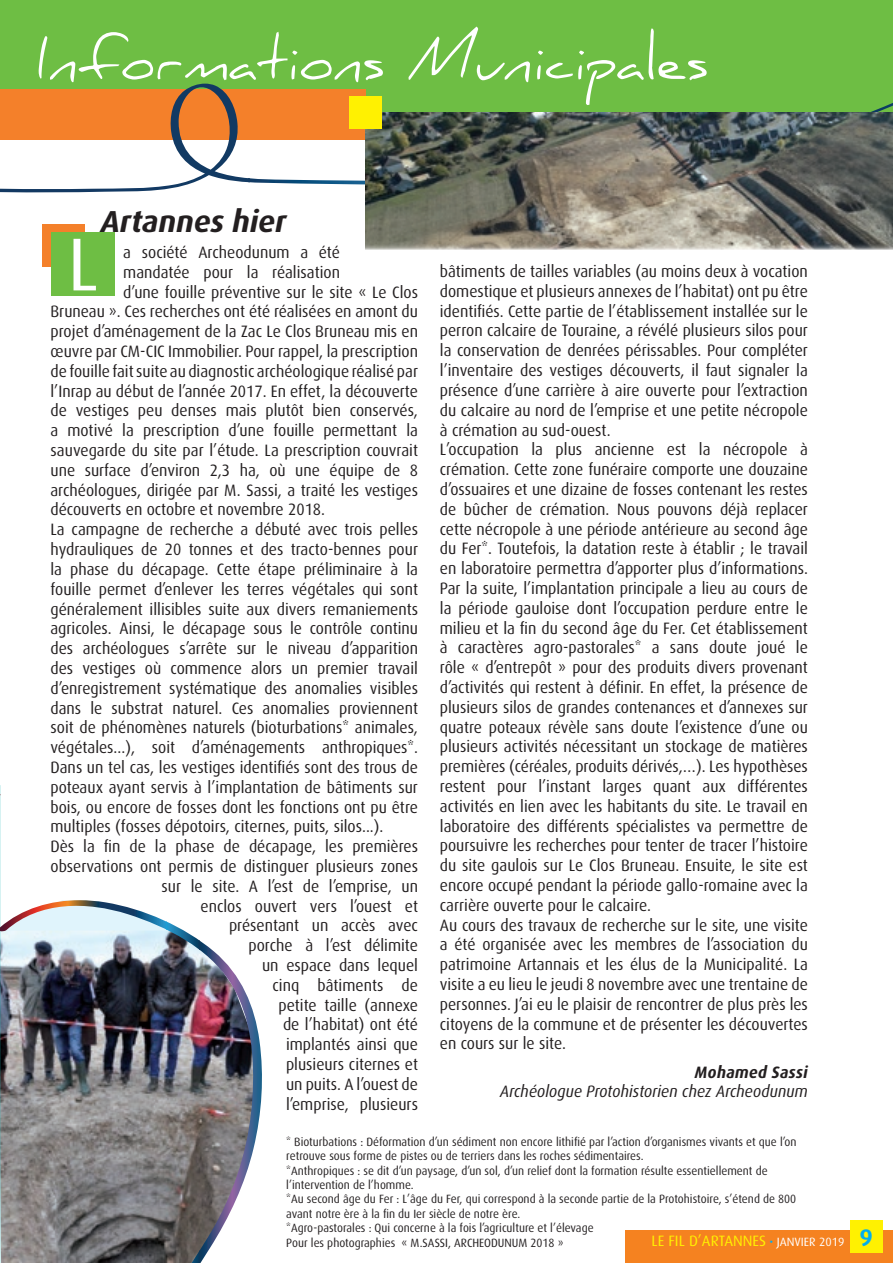
<style>
.page{position:relative;width:893px;height:1263px;background:#fff}
.page>*{position:absolute;margin:0;border:0;box-sizing:border-box;transform-origin:0 0}
.t1{font:75px "Dax";color:#fff}
.t2{font:57px "Daniel";color:#fff}
.t3{font:italic 700 30.3px "Dax";color:#231f20}
.t4{font:700 24px "Dax";color:#00aeef}
.t5{font:16.5px/19.8px "Dax";color:#231f20;text-align:justify;scale:.95 1}
.t6{font:italic 16.5px "Dax";color:#231f20;scale:.95 1}
._4_-_SIGNATURE{font:italic 700 16.5px "Dax";letter-spacing:.02em;color:#231f20;scale:.95 1}
.t7{font:15px "Dax";color:#fff101}
.t8{font:12px/14.4px "Dax";color:#231f20;scale:.95 1}
.s1{font-size:12px;color:#00aeef}
.s2{font-size:12px;color:#fff}
</style>
<div class="page">
<div style="left:0;top:0;width:893px;height:113px;background:#6ebe44"></div>
<div style="left:625px;top:1230px;width:268px;height:33px;background:#f58220"></div>
<div style="left:850px;top:1220px;width:33px;height:33px;background:#fff101"></div>
<svg style="left:0;top:83px;width:893px;height:110px"></svg>
<div style="left:43px;top:224px;width:42px;height:42px;background:#f4802a"></div>
<div style="left:51px;top:232px;width:64px;height:64px;background:#6ebe44"></div>
<img style="left:1px;top:900px;width:261px;height:363px">
<img style="left:366px;top:113px;width:527px;height:137px">
<div style="left:349px;top:97px;width:33px;height:32px;background:#fff101"></div>
<svg style="left:0;top:785px;width:1px;height:478px"></svg>
<p class="t2" style="left:37px;top:26px;width:673px">Informations Municipales</p>
<p class="t3" style="left:101px;top:202px;width:187px">Artannes hier</p>
<p class="t1" style="left:68px;top:223px;width:32px">L</p>
<p class="t5" style="left:123px;top:243px;width:230px">a société Archeodunum a été</p>
<p class="t5" style="left:123px;top:262px;width:230px">mandatée pour la réalisation</p>
<p class="t5" style="left:123px;top:282px;width:312px">d’une fouille préventive sur le site « Le Clos</p>
<p class="t5" style="left:51px;top:302px;width:388px">Bruneau ». Ces recherches ont été réalisées en amont du</p>
<p class="t5" style="left:51px;top:322px;width:388px">projet d’aménagement de la Zac Le Clos Bruneau mis en</p>
<p class="t5" style="left:51px;top:342px;width:388px">œuvre par CM-CIC Immobilier. Pour rappel, la prescription</p>
<p class="t5" style="left:51px;top:361px;width:388px">de fouille fait suite au diagnostic archéologique réalisé par</p>
<p class="t5" style="left:51px;top:381px;width:388px">l’Inrap au début de l’année 2017. En effet, la découverte</p>
<p class="t5" style="left:51px;top:401px;width:388px">de vestiges peu denses mais plutôt bien conservés,</p>
<p class="t5" style="left:51px;top:421px;width:388px">a motivé la prescription d’une fouille permettant la</p>
<p class="t5" style="left:51px;top:441px;width:388px">sauvegarde du site par l’étude. La prescription couvrait</p>
<p class="t5" style="left:51px;top:460px;width:388px">une surface d’environ 2,3 ha, où une équipe de 8</p>
<p class="t5" style="left:51px;top:480px;width:388px">archéologues, dirigée par M. Sassi, a traité les vestiges</p>
<p class="t5" style="left:51px;top:500px;width:291px">découverts en octobre et novembre 2018.</p>
<p class="t5" style="left:51px;top:520px;width:388px">La campagne de recherche a débuté avec trois pelles hydrauliques de 20 tonnes et des tracto-bennes pour la phase du décapage. Cette étape préliminaire à la fouille permet d’enlever les terres végétales qui sont généralement illisibles suite aux divers remaniements agricoles. Ainsi, le décapage sous le contrôle continu des archéologues s’arrête sur le niveau d’apparition des vestiges où commence alors un premier travail d’enregistrement systématique des anomalies visibles dans le substrat naturel. Ces anomalies proviennent soit de phénomènes naturels (bioturbations* animales, végétales...), soit d’aménagements anthropiques*.<br>Dans un tel cas, les vestiges identifiés sont des trous de poteaux ayant servis à l’implantation de bâtiments sur bois, ou encore de fosses dont les fonctions ont pu être multiples (fosses dépotoirs, citernes, puits, silos...).</p>
<p class="t5" style="left:51px;top:837px;width:388px;text-align:right">Dès la fin de la phase de décapage, les premières observations ont permis de distinguer plusieurs zones sur le site. A l’est de l’emprise, un<br>enclos ouvert vers l’ouest et<br>présentant un accès avec<br>porche à l’est délimite<br>un espace dans lequel<br>cinq bâtiments de<br>petite taille (annexe<br>de l’habitat) ont été<br>implantés ainsi que<br>plusieurs citernes et<br>un puits. A l’ouest de<br>l’emprise, plusieurs</p>
<p class="t5" style="left:440px;top:262px;width:389px">bâtiments de tailles variables (au moins deux à vocation domestique et plusieurs annexes de l’habitat) ont pu être identifiés. Cette partie de l’établissement installée sur le perron calcaire de Touraine, a révélé plusieurs silos pour la conservation de denrées périssables. Pour compléter l’inventaire des vestiges découverts, il faut signaler la présence d’une carrière à aire ouverte pour l’extraction du calcaire au nord de l’emprise et une petite nécropole à crémation au sud-ouest.</p>
<p class="t5" style="left:440px;top:440px;width:389px">L’occupation la plus ancienne est la nécropole à crémation. Cette zone funéraire comporte une douzaine d’ossuaires et une dizaine de fosses contenant les restes de bûcher de crémation. Nous pouvons déjà replacer cette nécropole à une période antérieure au second âge du Fer*. Toutefois, la datation reste à établir ; le travail en laboratoire permettra d’apporter plus d’informations.<br>Par la suite, l’implantation principale a lieu au cours de la période gauloise dont l’occupation perdure entre le milieu et la fin du second âge du Fer. Cet établissement à caractères agro-pastorales* a sans doute joué le rôle « d’entrepôt » pour des produits divers provenant d’activités qui restent à définir. En effet, la présence de plusieurs silos de grandes contenances et d’annexes sur quatre poteaux révèle sans doute l’existence d’une ou plusieurs activités nécessitant un stockage de matières premières (céréales, produits dérivés,…). Les hypothèses restent pour l’instant larges quant aux différentes activités en lien avec les habitants du site. Le travail en laboratoire des différents spécialistes va permettre de poursuivre les recherches pour tenter de tracer l’histoire du site gaulois sur Le Clos Bruneau. Ensuite, le site est encore occupé pendant la période gallo-romaine avec la carrière ouverte pour le calcaire.</p>
<p class="t5" style="left:440px;top:915px;width:389px">Au cours des travaux de recherche sur le site, une visite a été organisée avec les membres de l’association du patrimoine Artannais et les élus de la Municipalité. La visite a eu lieu le jeudi 8 novembre avec une trentaine de personnes. J’ai eu le plaisir de rencontrer de plus près les citoyens de la commune et de présenter les découvertes en cours sur le site.</p>
<p class="_4_-_SIGNATURE" style="left:695px;top:1061px;width:121px">Mohamed Sassi</p>
<p class="t6" style="left:500px;top:1081px;width:325px">Archéologue Protohistorien chez Archeodunum</p>
<p class="t8" style="left:286px;top:1134px;width:538px">* Bioturbations : Déformation d’un sédiment non encore lithifié par l’action d’organismes vivants et que l’on retrouve sous forme de pistes ou de terriers dans les roches sédimentaires.</p>
<p class="t8" style="left:286px;top:1163px;width:508px">*Anthropiques : se dit d’un paysage, d’un sol, d’un relief dont la formation résulte essentiellement de l’intervention de l’homme.</p>
<p class="t8" style="left:286px;top:1192px;width:538px">*Au second âge du Fer : L’âge du Fer, qui correspond à la seconde partie de la Protohistoire, s’étend de 800 avant notre ère à la fin du Ier siècle de notre ère.</p>
<p class="t8" style="left:286px;top:1221px;width:325px">*Agro-pastorales : Qui concerne à la fois l’agriculture et l’élevage</p>
<p class="t8" style="left:286px;top:1235px;width:293px">Pour les photographies « M.SASSI, ARCHEODUNUM 2018 »</p>
<p class="t7" style="left:651px;top:1233px;width:194px">LE FIL D’ARTANNES <span class="s1">•</span> <span class="s2">JANVIER 2019</span></p>
<p class="t4" style="left:859px;top:1224px;width:15px">9</p>
</div>
